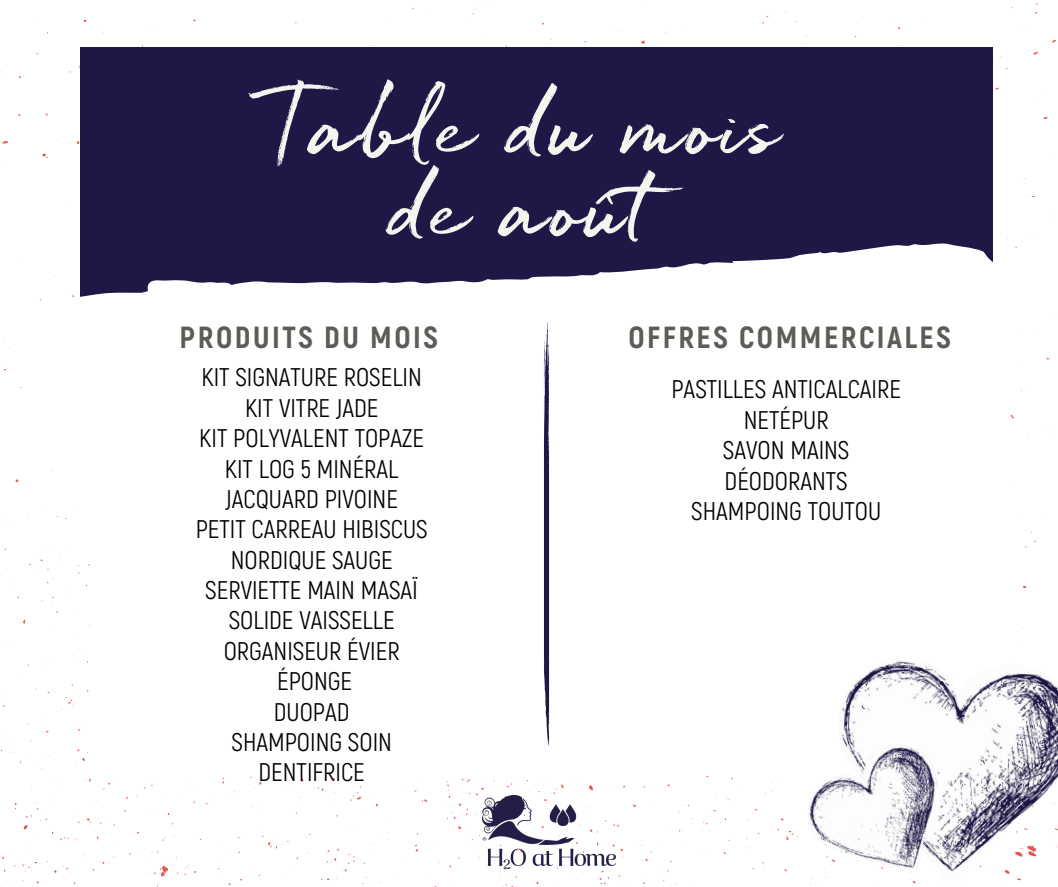
<style>
.page{position:relative;width:1058px;height:887px;background:#fff}
.page>*{position:absolute;margin:0;border:0;box-sizing:border-box;transform-origin:0 0}
.t1{font:81px/82.2px "Quickbrush";letter-spacing:.035em;color:#f5f5ef}
.t2{font:800 30.6px "Akrobat";letter-spacing:.085em;color:#5d5d57}
.t3{font:25.5px "Akrobat";color:#000}
</style>
<div class="page">
<div style="left:80px;top:48px;width:912px;height:471px;background:#201747"></div>
<img style="left:483px;top:795px;width:132px;height:74px">
<svg style="left:3px;top:244px;width:1032px;height:289px;fill:#fff"></svg>
<img style="left:842px;top:643px;width:216px;height:239px">
<svg style="left:544px;top:322px;width:6px;height:423px"></svg>
<img style="left:786px;top:718px;width:200px;height:168px">
<h1 class="t1" style="left:392px;top:83px;width:390px;text-indent:-129px">Table du mois de août</h1>
<h2 class="t2" style="left:180px;top:317px;width:260px">PRODUITS DU MOIS</h2>
<h2 class="t2" style="left:628px;top:317px;width:324px">OFFRES COMMERCIALES</h2>
<p class="t3" style="left:201px;top:361px;width:222px">KIT SIGNATURE ROSELIN</p>
<p class="t3" style="left:245px;top:391px;width:135px">KIT VITRE JADE</p>
<p class="t3" style="left:199px;top:421px;width:226px">KIT POLYVALENT TOPAZE</p>
<p class="t3" style="left:225px;top:452px;width:175px">KIT LOG 5 MINÉRAL</p>
<p class="t3" style="left:225px;top:482px;width:174px">JACQUARD PIVOINE</p>
<p class="t3" style="left:196px;top:513px;width:233px">PETIT CARREAU HIBISCUS</p>
<p class="t3" style="left:231px;top:543px;width:163px">NORDIQUE SAUGE</p>
<p class="t3" style="left:205px;top:573px;width:214px">SERVIETTE MAIN MASAÏ</p>
<p class="t3" style="left:229px;top:604px;width:167px">SOLIDE VAISSELLE</p>
<p class="t3" style="left:224px;top:634px;width:177px">ORGANISEUR ÉVIER</p>
<p class="t3" style="left:277px;top:664px;width:76px">ÉPONGE</p>
<p class="t3" style="left:274px;top:695px;width:77px">DUOPAD</p>
<p class="t3" style="left:231px;top:725px;width:162px">SHAMPOING SOIN</p>
<p class="t3" style="left:258px;top:756px;width:108px">DENTIFRICE</p>
<p class="t3" style="left:671px;top:373px;width:231px">PASTILLES ANTICALCAIRE</p>
<p class="t3" style="left:743px;top:403px;width:86px">NETÉPUR</p>
<p class="t3" style="left:723px;top:433px;width:128px">SAVON MAINS</p>
<p class="t3" style="left:724px;top:464px;width:125px">DÉODORANTS</p>
<p class="t3" style="left:691px;top:494px;width:191px">SHAMPOING TOUTOU</p>
</div>
